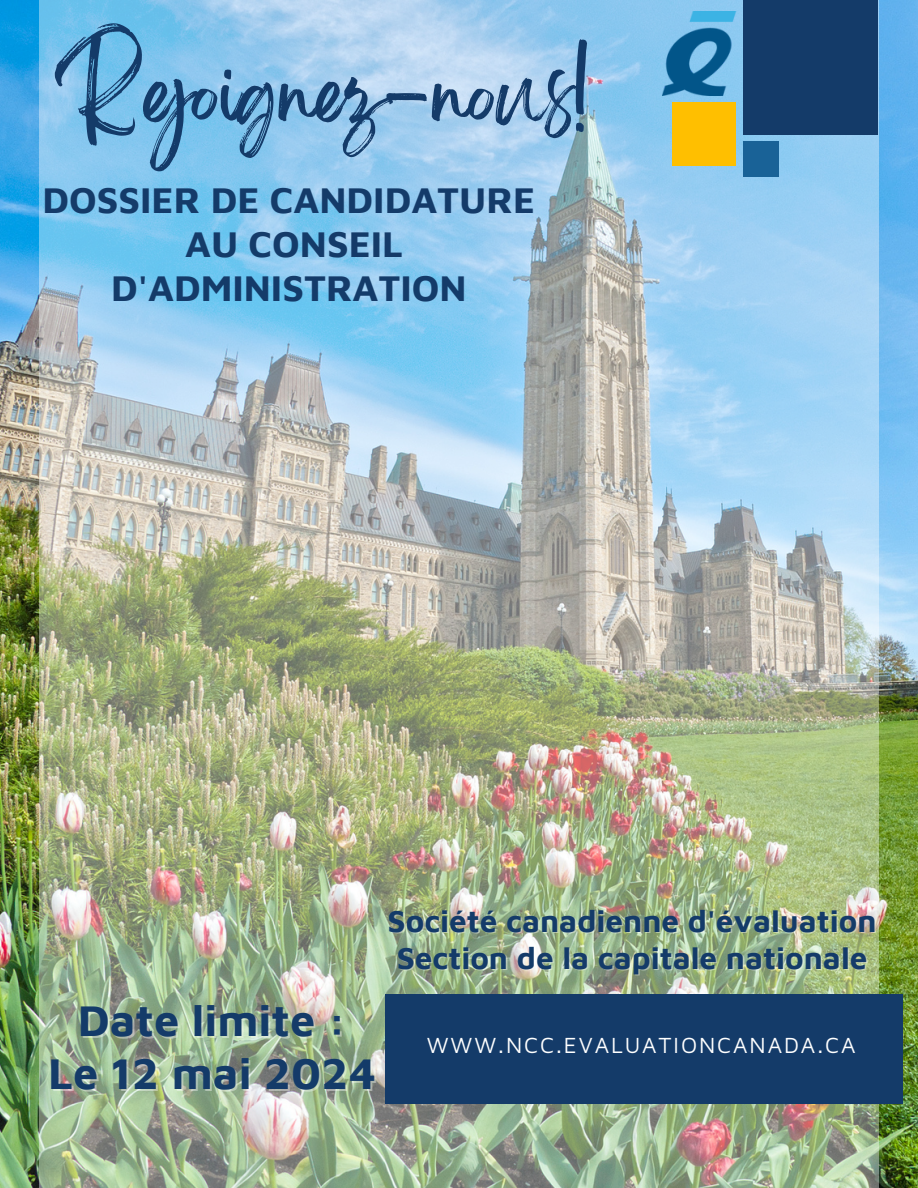
<style>
.page{position:relative;width:918px;height:1188px;background:#fff}
.page>*{position:absolute;margin:0;border:0;box-sizing:border-box;transform-origin:0 0}
.t1{font:75px "Brightwall";color:#143b69}
.t2{font:700 45px "Maven Pro";color:#143b69}
.t3{font:700 37.5px/43.8px "Maven Pro";color:#143b69;text-align:center}
.t4{font:700 31.5px/37.2px "Maven Pro";color:#143b69}
.t5{font:22.5px "Maven Pro";letter-spacing:.085em;color:#fff}
</style>
<div class="page">
<img style="left:0;top:0;width:918px;height:1188px">
<img style="left:39px;top:0;width:840px;height:1188px">
<div style="left:672px;top:102px;width:64px;height:64px;background:#ffbf00"></div>
<div style="left:743px;top:0;width:134px;height:134px;background:#143b69"></div>
<div style="left:743px;top:141px;width:36px;height:36px;background:#196297"></div>
<div style="left:385px;top:994px;width:518px;height:110px;background:#143b69"></div>
<img style="left:663px;top:11px;width:80px;height:85px">
<h1 class="t1" style="left:56px;top:65px;width:537px">Rejoignez-nous!</h1>
<h3 class="t3" style="left:43px;top:177px;width:494px">DOSSIER DE CANDIDATURE<br>AU CONSEIL<br>D'ADMINISTRATION</h3>
<h4 class="t2" style="left:78px;top:992px;width:270px">Date limite :</h4>
<p class="t2" style="left:48px;top:1045px;width:329px">Le 12 mai 2024</p>
<p class="t4" style="left:388px;top:901px;width:491px">Société canadienne d'évaluation<br>Section de la capitale nationale</p>
<p class="t5" style="left:427px;top:1032px;width:430px">WWW.NCC.EVALUATIONCANADA.CA</p>
</div>
